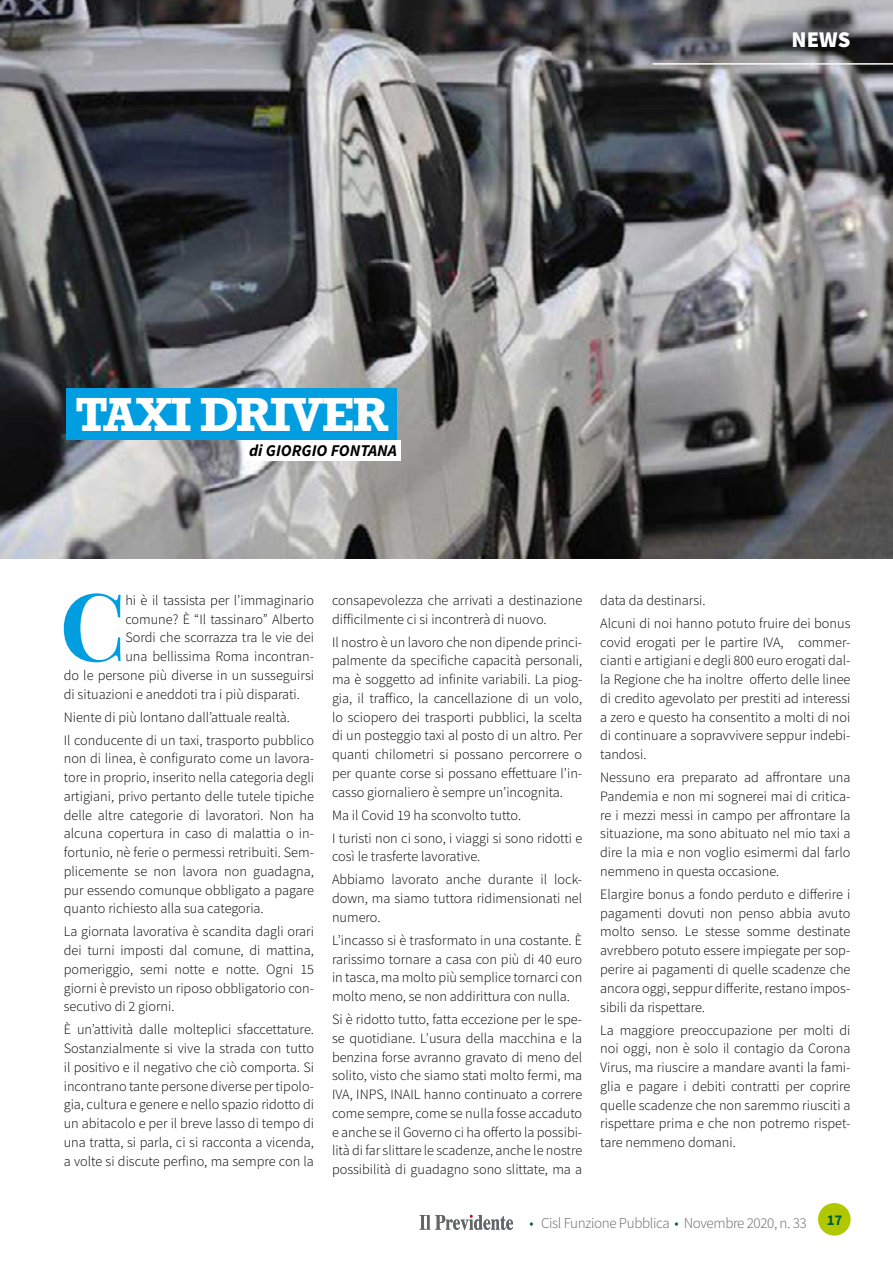
<style>
.page{position:relative;width:893px;height:1263px;background:#fff}
.page>*{position:absolute;margin:0;border:0;box-sizing:border-box;transform-origin:0 0}
.t1{font:700 93.6px "Playfair Display";color:#009ee0}
.t2{font:700 45px "Rockwell";letter-spacing:-.03em;color:#fff}
.t3{font:900 22.5px "Source Sans Pro";color:#fff}
.t4{font:italic 700 16.5px "Source Sans Pro";color:#000}
.t5{font:300 15px "Source Sans Pro";letter-spacing:-.025em;color:#646567}
.t6{font:700 15px "Source Sans Pro";color:#006038}
.t7{font:300 14.25px/18.8px "Source Sans Pro";color:#000;text-align:justify}
.s1{color:#006038}
</style>
<div class="page">
<svg style="left:420px;top:1215px;width:93px;height:15px"></svg>
<div style="left:818px;top:1203px;width:33px;height:32px;background:#b1c800;border-radius:50%"></div>
<img style="left:0;top:0;width:893px;height:558px">
<hr style="left:653px;top:63px;width:240px;height:2px;background:#fff">
<div style="left:770px;top:8px;width:102px;height:63px;background:#000;opacity:.75"></div>
<div style="left:67px;top:388px;width:330px;height:52px;background:#009ee0"></div>
<div style="left:245px;top:440px;width:156px;height:20px;background:#fff"></div>
<h3 class="t3" style="left:792px;top:24px;width:60px">NEWS</h3>
<h2 class="t2" style="left:75px;top:386px;width:315px">TAXI DRIVER</h2>
<p class="t4" style="left:249px;top:440px;width:149px">di GIORGIO FONTANA</p>
<h1 class="t1" style="left:60px;top:567px;width:68px">C</h1>
<p class="t7" style="left:125px;top:591px;width:190px">hi è il tassista per l’immaginario</p>
<p class="t7" style="left:125px;top:609px;width:190px">comune? È “Il tassinaro” Alberto</p>
<p class="t7" style="left:125px;top:628px;width:190px">Sordi che scorrazza tra le vie dei</p>
<p class="t7" style="left:125px;top:647px;width:190px">una bellissima Roma incontran-</p>
<p class="t7" style="left:64px;top:666px;width:252px">do le persone più diverse in un susseguirsi</p>
<p class="t7" style="left:64px;top:684px;width:238px">di situazioni e aneddoti tra i più disparati.</p>
<p class="t7" style="left:64px;top:705px;width:252px;line-height:23px">Niente di più lontano dall’attuale realtà.<br>Il conducente di un taxi, trasporto pubblico</p>
<p class="t7" style="left:64px;top:749px;width:252px">non di linea, è configurato come un lavora&shy;tore in proprio, inserito nella categoria degli artigiani, privo pertanto delle tutele tipiche delle altre categorie di lavoratori. Non ha alcuna copertura in caso di malattia o in&shy;fortunio, nè ferie o permessi retribuiti. Sem&shy;plicemente se non lavora non guadagna, pur essendo comunque obbligato a pagare quanto richiesto alla sua categoria.</p>
<p class="t7" style="left:64px;top:922px;width:252px">La giornata lavorativa è scandita dagli orari dei turni imposti dal comune, di mattina, pomeriggio, semi notte e notte. Ogni 15 giorni è previsto un riposo obbligatorio con&shy;secutivo di 2 giorni.</p>
<p class="t7" style="left:64px;top:1020px;width:252px">È un’attività dalle molteplici sfaccettature.<br>Sostanzialmente si vive la strada con tutto il positivo e il negativo che ciò comporta. Si incontrano tante persone diverse per tipolo&shy;gia, cultura e genere e nello spazio ridotto di un abitacolo e per il breve lasso di tempo di una tratta, si parla, ci si racconta a vicenda, a volte si discute perfino, ma sempre con la</p>
<p class="t7" style="left:332px;top:591px;width:252px">consapevolezza che arrivati a destinazione difficilmente ci si incontrerà di nuovo.</p>
<p class="t7" style="left:332px;top:632px;width:252px">Il nostro è un lavoro che non dipende princi&shy;palmente da specifiche capacità personali, ma è soggetto ad infinite variabili. La piog&shy;gia, il traffico, la cancellazione di un volo, lo sciopero dei trasporti pubblici, la scelta di un posteggio taxi al posto di un altro. Per quanti chilometri si possano percorrere o per quante corse si possano effettuare l’in&shy;casso giornaliero è sempre un’incognita.</p>
<p class="t7" style="left:332px;top:803px;width:252px;line-height:23px">Ma il Covid 19 ha sconvolto tutto.<br>I turisti non ci sono, i viaggi si sono ridotti e</p>
<p class="t7" style="left:332px;top:845px;width:252px;line-height:23px">così le trasferte lavorative.<br>Abbiamo lavorato anche durante il lock-</p>
<p class="t7" style="left:332px;top:889px;width:252px">down, ma siamo tuttora ridimensionati nel numero.</p>
<p class="t7" style="left:332px;top:931px;width:252px">L’incasso si è trasformato in una costante. È rarissimo tornare a casa con più di 40 euro in tasca, ma molto più semplice tornarci con molto meno, se non addirittura con nulla.</p>
<p class="t7" style="left:332px;top:1010px;width:252px">Si è ridotto tutto, fatta eccezione per le spe&shy;se quotidiane. L’usura della macchina e la benzina forse avranno gravato di meno del solito, visto che siamo stati molto fermi, ma IVA, INPS, INAIL hanno continuato a correre come sempre, come se nulla fosse accaduto e anche se il Governo ci ha offerto la possibi&shy;lità di far slittare le scadenze, anche le nostre possibilità di guadagno sono slittate, ma a</p>
<p class="t7" style="left:600px;top:589px;width:252px;line-height:23px">data da destinarsi.<br>Alcuni di noi hanno potuto fruire dei bonus</p>
<p class="t7" style="left:600px;top:632px;width:252px">covid erogati per le partire IVA, commer&shy;cianti e artigiani e degli 800 euro erogati dal&shy;la Regione che ha inoltre offerto delle linee di credito agevolato per prestiti ad interessi a zero e questo ha consentito a molti di noi di continuare a sopravvivere seppur indebi&shy;tandosi.</p>
<p class="t7" style="left:600px;top:768px;width:252px">Nessuno era preparato ad affrontare una Pandemia e non mi sognerei mai di critica&shy;re i mezzi messi in campo per affrontare la situazione, ma sono abituato nel mio taxi a dire la mia e non voglio esimermi dal farlo nemmeno in questa occasione.</p>
<p class="t7" style="left:600px;top:885px;width:252px">Elargire bonus a fondo perduto e differire i pagamenti dovuti non penso abbia avuto molto senso. Le stesse somme destinate avrebbero potuto essere impiegate per sop&shy;perire ai pagamenti di quelle scadenze che ancora oggi, seppur differite, restano impos&shy;sibili da rispettare.</p>
<p class="t7" style="left:600px;top:1020px;width:252px">La maggiore preoccupazione per molti di noi oggi, non è solo il contagio da Corona Virus, ma riuscire a mandare avanti la fami&shy;glia e pagare i debiti contratti per coprire quelle scadenze che non saremmo riusciti a rispettare prima e che non potremo rispet&shy;tare nemmeno domani.</p>
<p class="t5" style="left:529px;top:1214px;width:279px"><span class="s1">•</span> Cisl Funzione Pubblica <span class="s1">•</span> Novembre 2020, n. 33</p>
<p class="t6" style="left:827px;top:1210px;width:17px">17</p>
</div>
